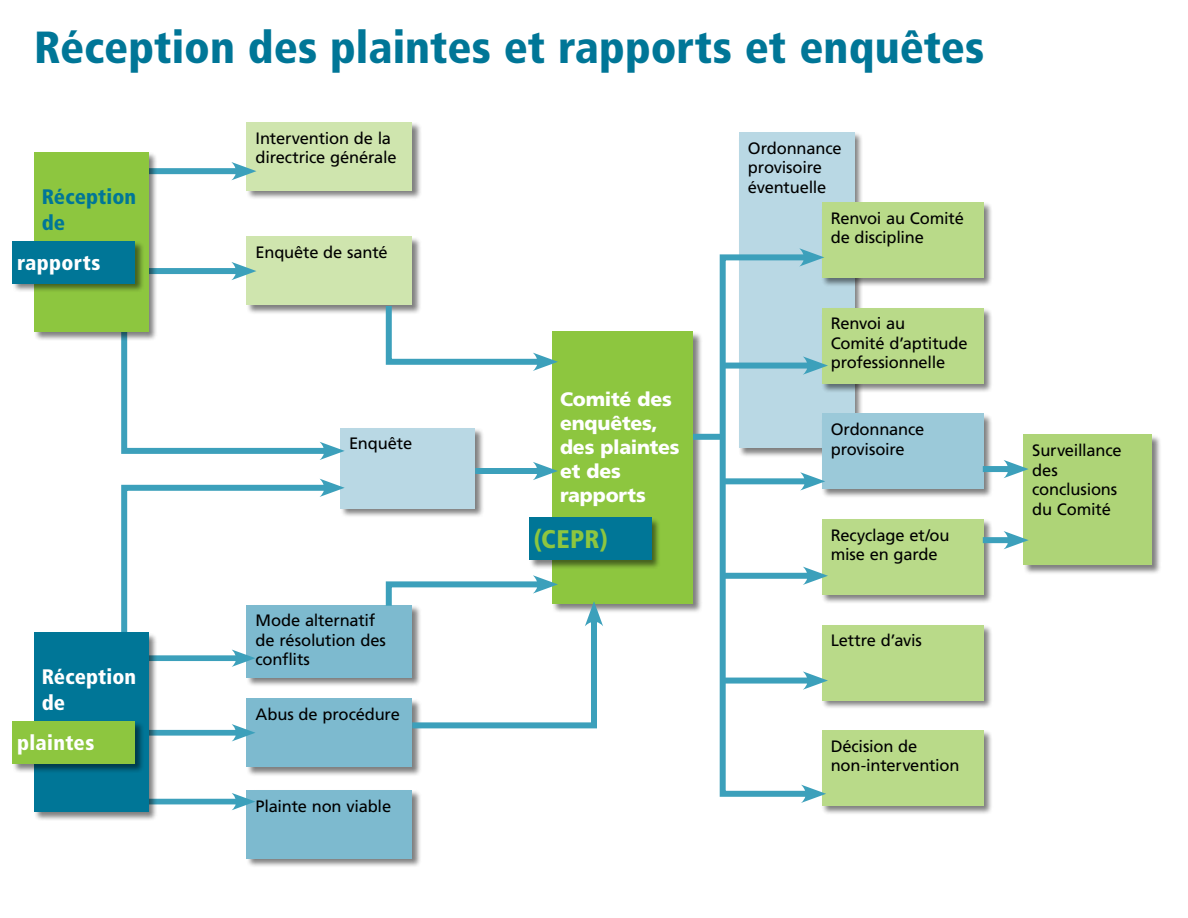
<style>
.page{position:relative;width:1188px;height:918px;background:#fff}
.page>*{position:absolute;margin:0;border:0;box-sizing:border-box;transform-origin:0 0}
.t1{font:900 condensed 45px "Frutiger LT Std";color:#007697}
.t2{font:900 condensed 25.5px "Frutiger LT Std";color:#8dc63f}
.t3{font:900 condensed 21px/25.2px "Frutiger LT Std";letter-spacing:.01em;color:#fff}
.t4{font:900 condensed 21px/25.2px "Frutiger LT Std";letter-spacing:.005em;color:#007697}
.t5{font:900 19.5px/24px "Frutiger LT Std";letter-spacing:-.01em;color:#fff}
.t6{font:16.5px/19.5px "Frutiger LT Std";letter-spacing:-.01em;color:#000}
</style>
<div class="page">
<div style="left:739px;top:132px;width:125px;height:325px;background:#000;opacity:.5"></div>
<div style="left:739px;top:132px;width:115px;height:316px;background:#b9d8e4"></div>
<div style="left:821px;top:202px;width:173px;height:85px;background:#000;opacity:.5"></div>
<div style="left:822px;top:202px;width:162px;height:76px;background:#b9da89"></div>
<div style="left:821px;top:308px;width:173px;height:85px;background:#000;opacity:.5"></div>
<div style="left:822px;top:308px;width:162px;height:75px;background:#b9da89"></div>
<div style="left:821px;top:413px;width:173px;height:86px;background:#000;opacity:.5"></div>
<div style="left:822px;top:414px;width:162px;height:75px;background:#9bc9d9"></div>
<div style="left:821px;top:519px;width:173px;height:85px;background:#000;opacity:.5"></div>
<div style="left:822px;top:519px;width:162px;height:76px;background:#b9da89"></div>
<div style="left:821px;top:624px;width:173px;height:86px;background:#000;opacity:.5"></div>
<div style="left:822px;top:625px;width:162px;height:75px;background:#b9da89"></div>
<div style="left:821px;top:730px;width:173px;height:85px;background:#000;opacity:.5"></div>
<div style="left:822px;top:730px;width:162px;height:76px;background:#b9da89"></div>
<div style="left:246px;top:122px;width:176px;height:78px;background:#000;opacity:.5"></div>
<div style="left:247px;top:122px;width:165px;height:69px;background:#cfe5ae"></div>
<div style="left:246px;top:698px;width:176px;height:78px;background:#000;opacity:.5"></div>
<div style="left:247px;top:699px;width:165px;height:68px;background:#7dbacf"></div>
<div style="left:246px;top:236px;width:176px;height:78px;background:#000;opacity:.5"></div>
<div style="left:247px;top:237px;width:165px;height:68px;background:#cfe5ae"></div>
<div style="left:1023px;top:434px;width:139px;height:141px;background:#000;opacity:.5"></div>
<div style="left:1023px;top:435px;width:129px;height:130px;background:#aed477"></div>
<div style="left:246px;top:790px;width:176px;height:78px;background:#000;opacity:.5"></div>
<div style="left:247px;top:790px;width:165px;height:69px;background:#7dbacf"></div>
<div style="left:246px;top:604px;width:176px;height:83px;background:#000;opacity:.5"></div>
<div style="left:247px;top:605px;width:165px;height:73px;background:#7dbacf"></div>
<div style="left:340px;top:427px;width:145px;height:91px;background:#000;opacity:.5"></div>
<div style="left:340px;top:428px;width:135px;height:80px;background:#b9d8e4"></div>
<div style="left:552px;top:331px;width:150px;height:283px;background:#000;opacity:.5"></div>
<div style="left:553px;top:332px;width:140px;height:272px;background:#8dc63f"></div>
<div style="left:528px;top:517px;width:133px;height:53px;background:#000;opacity:.5"></div>
<div style="left:529px;top:518px;width:123px;height:42px;background:#007697"></div>
<div style="left:145px;top:168px;width:97px;height:6px;background:#3ca0bb"></div>
<svg style="left:231px;top:162px;width:25px;height:18px"></svg>
<div style="left:142px;top:268px;width:100px;height:6px;background:#3ca0bb"></div>
<svg style="left:231px;top:262px;width:25px;height:18px"></svg>
<div style="left:475px;top:468px;width:68px;height:6px;background:#3ca0bb"></div>
<svg style="left:533px;top:462px;width:25px;height:18px"></svg>
<div style="left:693px;top:434px;width:30px;height:6px;background:#3ca0bb"></div>
<svg style="left:817px;top:472px;width:8px;height:19px"></svg>
<svg style="left:817px;top:356px;width:11px;height:19px"></svg>
<svg style="left:817px;top:567px;width:11px;height:18px"></svg>
<div style="left:983px;top:466px;width:31px;height:6px;background:#3ca0bb"></div>
<svg style="left:1004px;top:460px;width:25px;height:18px"></svg>
<div style="left:983px;top:537px;width:31px;height:6px;background:#3ca0bb"></div>
<svg style="left:1004px;top:531px;width:25px;height:18px"></svg>
<svg style="left:817px;top:671px;width:11px;height:19px"></svg>
<div style="left:143px;top:730px;width:98px;height:6px;background:#3ca0bb"></div>
<svg style="left:232px;top:724px;width:23px;height:17px"></svg>
<div style="left:143px;top:655px;width:98px;height:6px;background:#3ca0bb"></div>
<svg style="left:232px;top:650px;width:23px;height:17px"></svg>
<div style="left:143px;top:799px;width:98px;height:5px;background:#3ca0bb"></div>
<svg style="left:232px;top:793px;width:23px;height:17px"></svg>
<svg style="left:121px;top:341px;width:224px;height:119px"></svg>
<svg style="left:121px;top:479px;width:224px;height:164px"></svg>
<svg style="left:383px;top:300px;width:175px;height:71px"></svg>
<svg style="left:383px;top:575px;width:220px;height:156px"></svg>
<svg style="left:717px;top:254px;width:100px;height:543px"></svg>
<svg style="left:799px;top:248px;width:25px;height:19px"></svg>
<svg style="left:801px;top:785px;width:25px;height:18px"></svg>
<div style="left:33px;top:152px;width:125px;height:189px;background:#000;opacity:.5"></div>
<div style="left:34px;top:153px;width:114px;height:179px;background:#8dc63f"></div>
<div style="left:33px;top:632px;width:125px;height:189px;background:#000;opacity:.5"></div>
<div style="left:34px;top:633px;width:114px;height:179px;background:#007697"></div>
<div style="left:12px;top:241px;width:133px;height:52px;background:#000;opacity:.5"></div>
<div style="left:13px;top:241px;width:122px;height:43px;background:#007697"></div>
<div style="left:12px;top:721px;width:133px;height:52px;background:#000;opacity:.5"></div>
<div style="left:13px;top:721px;width:122px;height:43px;background:#8dc63f"></div>
<h1 class="t1" style="left:34px;top:20px;width:952px">Réception des plaintes et rapports et enquêtes</h1>
<p class="t4" style="left:42px;top:184px;width:96px">Réception de</p>
<p class="t3" style="left:17px;top:250px;width:85px">rapports</p>
<p class="t3" style="left:42px;top:665px;width:96px">Réception de</p>
<p class="t3" style="left:17px;top:730px;width:79px">plaintes</p>
<p class="t6" style="left:256px;top:128px;width:143px">Intervention de la directrice générale</p>
<p class="t6" style="left:256px;top:243px;width:134px">Enquête de santé</p>
<p class="t6" style="left:349px;top:434px;width:64px">Enquête</p>
<p class="t6" style="left:256px;top:611px;width:132px">Mode alternatif de résolution des conflits</p>
<p class="t6" style="left:256px;top:705px;width:146px">Abus de procédure</p>
<p class="t6" style="left:256px;top:796px;width:137px">Plainte non viable</p>
<p class="t5" style="left:560px;top:388px;width:121px">Comité des enquêtes, des plaintes et des rapports</p>
<h2 class="t2" style="left:534px;top:524px;width:76px">(CEPR)</h2>
<p class="t6" style="left:748px;top:138px;width:95px">Ordonnance provisoire éventuelle</p>
<p class="t6" style="left:831px;top:208px;width:135px">Renvoi au Comité de discipline</p>
<p class="t6" style="left:831px;top:314px;width:138px">Renvoi au<br>Comité d’aptitude professionnelle</p>
<p class="t6" style="left:831px;top:420px;width:95px">Ordonnance provisoire</p>
<p class="t6" style="left:831px;top:525px;width:120px">Recyclage et/ou mise en garde</p>
<p class="t6" style="left:831px;top:631px;width:93px">Lettre d’avis</p>
<p class="t6" style="left:831px;top:736px;width:130px">Décision de non-intervention</p>
<p class="t6" style="left:1032px;top:441px;width:91px">Surveillance des conclusions du Comité</p>
</div>
